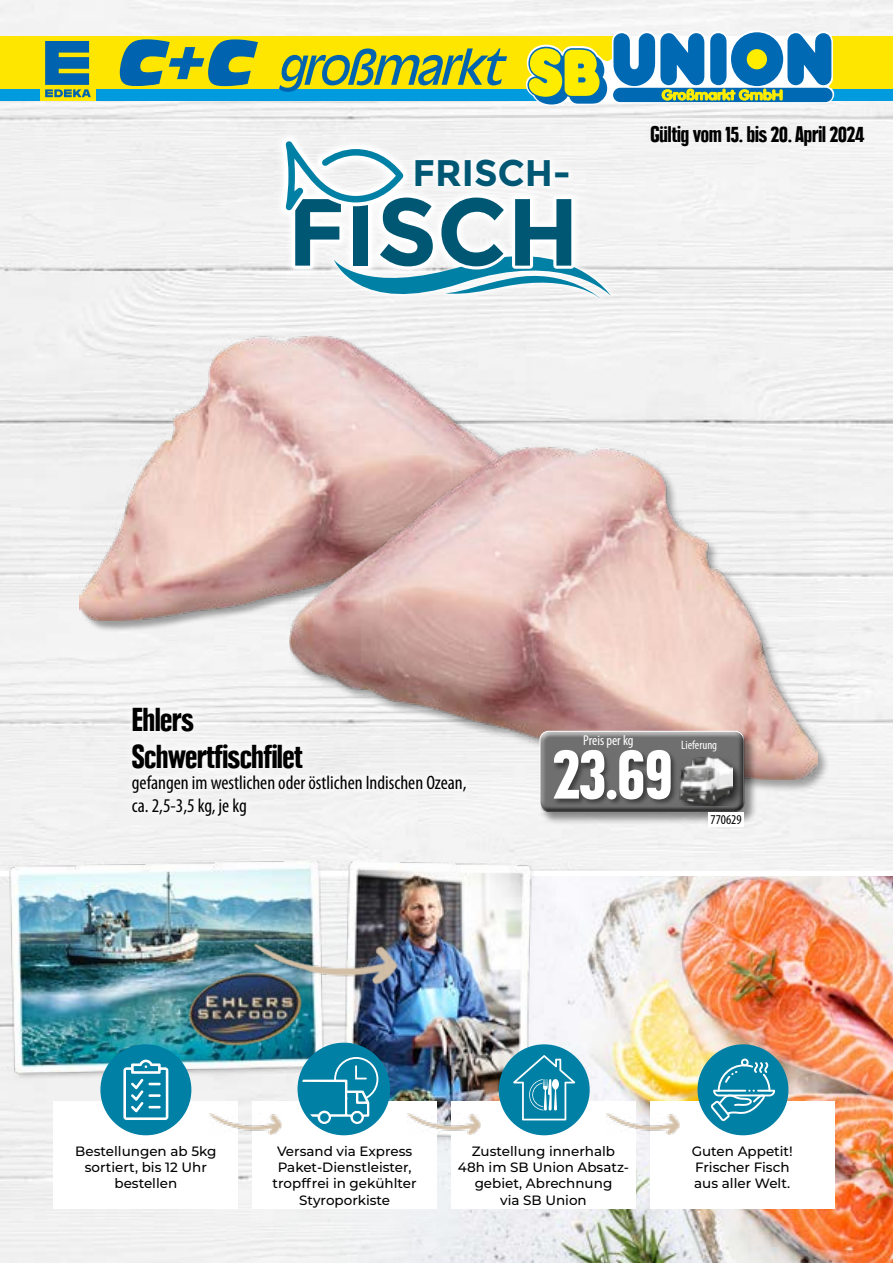
<style>
.page{position:relative;width:893px;height:1263px;background:#f2f2f2}
.page>*{position:absolute;margin:0;border:0;box-sizing:border-box;transform-origin:0 0}
.t1{font:700 95.25px "Montserrat";color:#005773}
.t2{font:900 condensed 70.8px "Plak Com";color:#fff}
.t3{font:700 37.05px "Montserrat";color:#005773}
.t4{font:900 condensed 33px/36.8px "Plak Com";color:#000}
.t5{font:900 condensed 22.5px "Plak Com";color:#000}
.t6{font:condensed 19.5px/23.4px "Myriad Pro";color:#000}
.t7{font:14.25px "Myriad Variable Concept";color:#fff}
.t8{font:500 13.5px/16.2px "Montserrat";color:#000;text-align:center}
.t9{font:13.5px "Myriad Variable Concept";color:#000}
.t10{font:12.3px "Myriad Variable Concept";color:#fff}
</style>
<div class="page">
<div style="left:0;top:870px;width:893px;height:6px;background:#fff"></div>
<img style="left:270px;top:876px;width:623px;height:387px">
<img style="left:8px;top:860px;width:317px;height:220px">
<img style="left:340px;top:862px;width:193px;height:281px">
<img style="left:253px;top:943px;width:144px;height:41px">
<div style="left:54px;top:1101px;width:184px;height:108px;background:#fff"></div>
<div style="left:100px;top:1044px;width:91px;height:91px;background:#0180a5;border-radius:50%"></div>
<svg style="left:123px;top:1059px;width:45px;height:61px"></svg>
<div style="left:252px;top:1101px;width:185px;height:108px;background:#fff"></div>
<div style="left:297px;top:1043px;width:93px;height:92px;background:#0180a5;border-radius:50%"></div>
<svg style="left:302px;top:1057px;width:76px;height:67px"></svg>
<div style="left:451px;top:1101px;width:185px;height:108px;background:#fff"></div>
<div style="left:499px;top:1044px;width:91px;height:91px;background:#0180a5;border-radius:50%"></div>
<svg style="left:513px;top:1055px;width:62px;height:65px"></svg>
<div style="left:650px;top:1101px;width:184px;height:108px;background:#fff"></div>
<div style="left:697px;top:1044px;width:91px;height:91px;background:#0180a5;border-radius:50%"></div>
<svg style="left:710px;top:1058px;width:65px;height:63px"></svg>
<img style="left:209px;top:1114px;width:73px;height:20px">
<img style="left:408px;top:1114px;width:73px;height:20px">
<img style="left:606px;top:1114px;width:73px;height:20px">
<img style="left:188px;top:966px;width:114px;height:81px">
<div style="left:0;top:36px;width:893px;height:65px;background:#ffe600"></div>
<svg style="left:45px;top:41px;width:46px;height:56px"></svg>
<div style="left:0;top:89px;width:40px;height:12px;background:#009adf"></div>
<div style="left:96px;top:89px;width:797px;height:12px;background:#009adf"></div>
<svg style="left:279px;top:48px;width:228px;height:44px"></svg>
<svg style="left:120px;top:39px;width:138px;height:47px"></svg>
<svg style="left:526px;top:30px;width:308px;height:76px"></svg>
<div style="left:276px;top:132px;width:341px;height:174px;background:#f2f2f2"></div>
<svg style="left:282px;top:138px;width:329px;height:161px"></svg>
<div style="left:81px;top:337px;width:462px;height:296px;background:#000;opacity:.35"></div>
<img style="left:79px;top:336px;width:453px;height:285px">
<div style="left:122px;top:698px;width:353px;height:127px;background:#f4f4f4"></div>
<div style="left:289px;top:446px;width:541px;height:347px;background:#000;opacity:.35"></div>
<img style="left:289px;top:446px;width:529px;height:333px">
<div style="left:540px;top:731px;width:217px;height:93px;background:#000;opacity:.45"></div>
<div style="left:533px;top:724px;width:215px;height:87px;background:#fff;opacity:.75"></div>
<div style="left:536px;top:731px;width:215px;height:83px;background:#000;opacity:.75"></div>
<div style="left:553px;top:751px;width:123px;height:54px;background:#000;opacity:.45"></div>
<div style="left:680px;top:756px;width:59px;height:54px;background:#000;opacity:.35"></div>
<div style="left:680px;top:756px;width:62px;height:49px;background:#000;opacity:.45"></div>
<img style="left:679px;top:756px;width:53px;height:49px">
<div style="left:708px;top:812px;width:36px;height:14px;background:#fff"></div>
<h3 class="t3" style="left:412px;top:151px;width:160px">FRISCH-</h3>
<h1 class="t1" style="left:287px;top:175px;width:294px">FISCH</h1>
<h3 class="t5" style="left:650px;top:121px;width:215px">Gültig vom 15. bis 20. April 2024</h3>
<h3 class="t4" style="left:132px;top:701px;width:172px">Ehlers<br>Schwertfischfilet</h3>
<h3 class="t6" style="left:132px;top:770px;width:336px">gefangen im westlichen oder östlichen Indischen Ozean, ca. 2,5-3,5 kg, je kg</h3>
<p class="t7" style="left:583px;top:731px;width:52px">Preis per kg</p>
<h2 class="t2" style="left:553px;top:732px;width:121px">23.69</h2>
<p class="t10" style="left:681px;top:738px;width:37px">Lieferung</p>
<p class="t9" style="left:710px;top:812px;width:33px">770629</p>
<p class="t8" style="left:75px;top:1142px;width:143px">Bestellungen ab 5kg sortiert, bis 12 Uhr bestellen</p>
<p class="t8" style="left:273px;top:1142px;width:146px">Versand via Express<br>Paket-Dienstleister, tropffrei in gekühlter<br>Styroporkiste</p>
<p class="t8" style="left:458px;top:1142px;width:173px">Zustellung innerhalb<br>48h im SB Union Absatz&shy;gebiet, Abrechnung<br>via SB Union</p>
<p class="t8" style="left:692px;top:1142px;width:103px;text-align:left">Guten Appetit!<br>Frischer Fisch aus aller Welt.</p>
</div>
